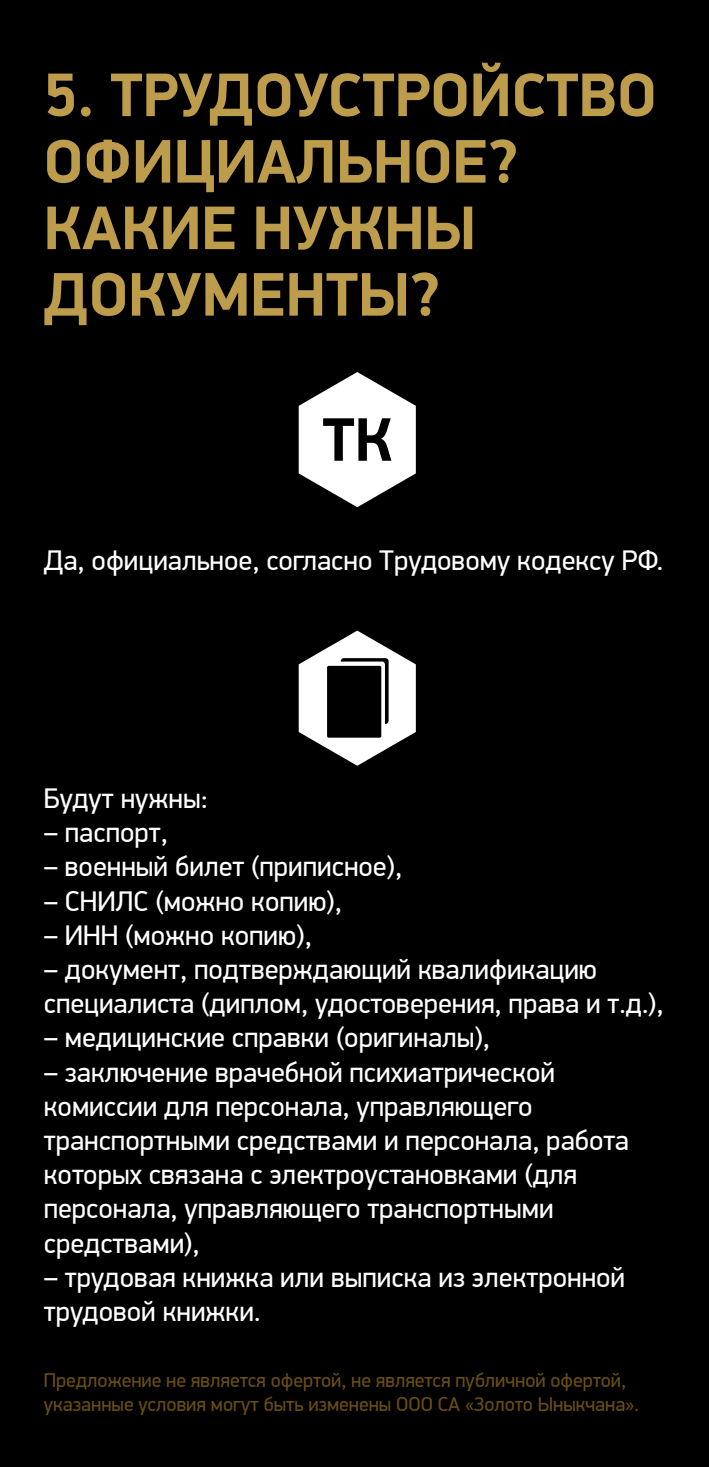
<style>
.page{position:relative;width:709px;height:1467px;background:#000}
.page>*{position:absolute;margin:0;border:0;box-sizing:border-box;transform-origin:0 0}
.t1{font:700 61.75px/66.5px "PF Din Display Pro";color:#bd9d4b}
.t2{font:28.5px/34.2px "PF Din Display Pro";color:#fff}
.t3{font:20px/24px "PF Din Display Pro";color:#684e14}
</style>
<div class="page">
<svg style="left:299px;top:631px;width:117px;height:135px"></svg>
<div style="left:327px;top:666px;width:54px;height:72px;background:#000;border-radius:2px"></div>
<svg style="left:299px;top:372px;width:117px;height:135px"></svg>
<h1 class="t1" style="left:44px;top:63px;width:614px">5. ТРУДОУСТРОЙСТВО<br>ОФИЦИАЛЬНОЕ?<br>КАКИЕ НУЖНЫ<br>ДОКУМЕНТЫ?</h1>
<p class="t2" style="left:44px;top:543px;width:620px">Да, официальное, согласно Трудовому кодексу РФ.</p>
<p class="t2" style="left:44px;top:782px;width:166px">Будут нужны:</p>
<p class="t2" style="left:44px;top:816px;width:125px">– паспорт,</p>
<p class="t2" style="left:44px;top:850px;width:360px">– военный билет (приписное),</p>
<p class="t2" style="left:44px;top:884px;width:300px">– СНИЛС (можно копию),</p>
<p class="t2" style="left:44px;top:918px;width:269px">– ИНН (можно копию),</p>
<p class="t2" style="left:44px;top:953px;width:621px">– документ, подтверждающий квалификацию специалиста (диплом, удостоверения, права и т.д.),</p>
<p class="t2" style="left:44px;top:1021px;width:448px">– медицинские справки (оригиналы),</p>
<p class="t2" style="left:44px;top:1055px;width:586px">– заключение врачебной психиатрической комиссии для персонала, управляющего транспортными средствами и персонала, работа которых связана с электроустановками (для персонала, управляющего транспортными средствами),</p>
<p class="t2" style="left:44px;top:1260px;width:583px">– трудовая книжка или выписка из электронной трудовой книжки.</p>
<p class="t3" style="left:44px;top:1368px;width:596px">Предложение не является офертой, не является публичной офертой, указанные условия могут быть изменены ООО СА «Золото Ыныкчана».</p>
</div>
